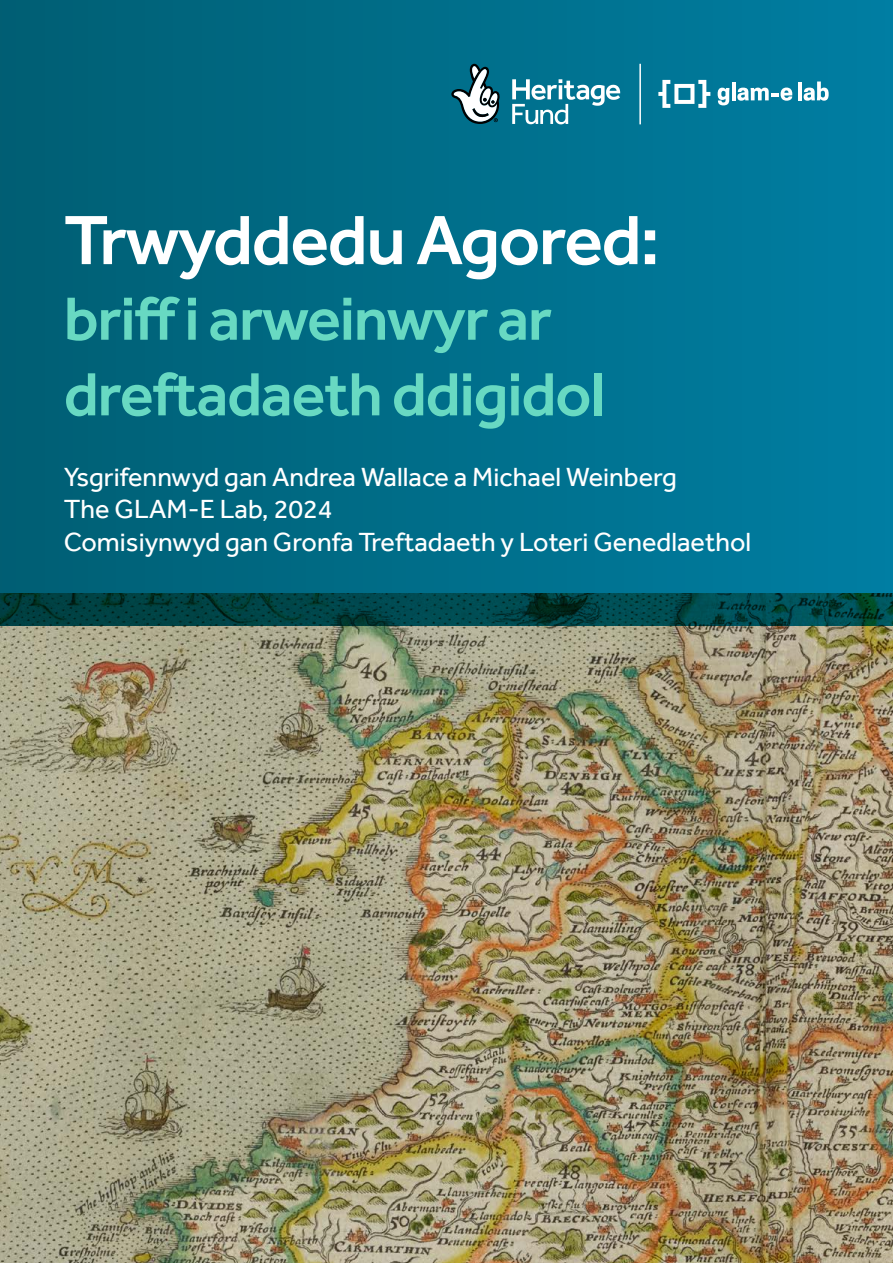
<style>
.page{position:relative;width:893px;height:1263px;background:#fff}
.page>*{position:absolute;margin:0;border:0;box-sizing:border-box;transform-origin:0 0}
.t1{font:500 72px "Effra";letter-spacing:-.02em;color:#fff}
.t2{font:500 63px/75.6px "Effra";letter-spacing:-.02em;color:#68d9c2}
.t3{font:27px/32.4px "Effra";color:#fff}
</style>
<div class="page">
<img style="left:0;top:626px;width:893px;height:637px">
<svg style="left:0;top:0;width:893px;height:626px;background:#006b86"></svg>
<svg style="left:658px;top:80px;width:52px;height:28px"></svg>
<svg style="left:718px;top:88px;width:11px;height:17px"></svg>
<hr style="left:732px;top:82px;width:3px;height:18px;background:#fff">
<hr style="left:798px;top:82px;width:4px;height:18px;background:#fff">
<svg style="left:804px;top:82px;width:25px;height:19px"></svg>
<svg style="left:737px;top:88px;width:55px;height:13px"></svg>
<hr style="left:639px;top:64px;width:2px;height:60px;background:#fff">
<svg style="left:512px;top:79px;width:108px;height:45px"></svg>
<svg style="left:451px;top:64px;width:49px;height:60px"></svg>
<h1 class="t1" style="left:64px;top:197px;width:598px">Trwyddedu Agored:</h1>
<h1 class="t2" style="left:64px;top:280px;width:543px">briff i arweinwyr ar dreftadaeth ddigidol</h1>
<p class="t3" style="left:64px;top:460px;width:689px">Ysgrifennwyd gan Andrea Wallace a Michael Weinberg<br>The GLAM-E Lab, 2024<br>Comisiynwyd gan Gronfa Treftadaeth y Loteri Genedlaethol</p>
</div>
